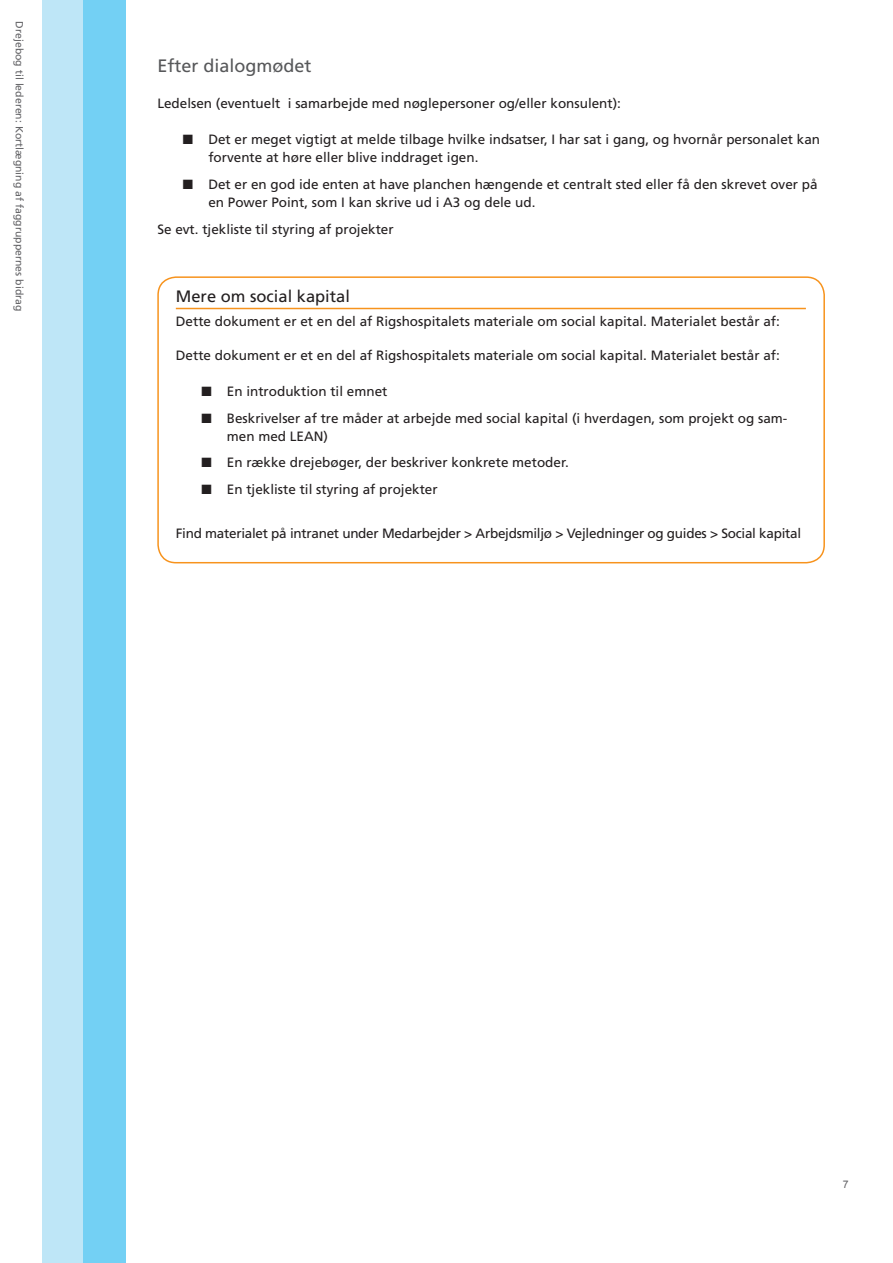
<style>
.page{position:relative;width:893px;height:1263px;background:#fff}
.page>*{position:absolute;margin:0;border:0;box-sizing:border-box;transform-origin:0 0}
.t1{font:18px "Frutiger";color:#57585a}
.OVERSKRIFT-BOKS{font:16.5px "Frutiger";color:#231f20}
.BRØD-BOKS{font:13.5px/18px "Frutiger";color:#231f20}
.brød{font:13.5px "Frutiger";color:#231f20}
.BRØD-BOKS-2{font:13.5px "Frutiger";letter-spacing:-.02em;color:#231f20}
.t2{font:10.5px "Frutiger";color:#636366}
.t3{font:10.5px "Arial";color:#636366}
</style>
<div class="page">
<div style="left:82px;top:0;width:44px;height:1263px;background:#73d0f4"></div>
<div style="left:42px;top:0;width:40px;height:1263px;background:#bee6f7"></div>
<hr style="left:176px;top:308px;width:630px;height:1px;background:#f7931d">
<div style="left:157px;top:276px;width:668px;height:287px;border:2px solid #f7931d;border-radius:18px"></div>
<p class="t2" style="left:26px;top:21px;width:291px;rotate:90deg">Drejebog til lederen: Kortlægning af faggruppernes bidrag</p>
<h2 class="t1" style="left:157px;top:55px;width:156px">Efter dialogmødet</h2>
<p class="brød" style="left:157px;top:95px;width:465px">Ledelsen (eventuelt i samarbejde med nøglepersoner og/eller konsulent):</p>
<p class="BRØD-BOKS" style="left:208px;top:130px;width:613px;text-indent:-26px">■ Det er meget vigtigt at melde tilbage hvilke indsatser, I har sat i gang, og hvornår personalet kan forvente at høre eller blive inddraget igen.</p>
<p class="BRØD-BOKS" style="left:208px;top:175px;width:611px;text-indent:-26px">■ Det er en god ide enten at have planchen hængende et centralt sted eller få den skrevet over på en Power Point, som I kan skrive ud i A3 og dele ud.</p>
<p class="brød" style="left:157px;top:221px;width:238px">Se evt. tjekliste til styring af projekter</p>
<p class="OVERSKRIFT-BOKS" style="left:176px;top:286px;width:176px">Mere om social kapital</p>
<p class="BRØD-BOKS" style="left:176px;top:312px;width:605px">Dette dokument er et en del af Rigshospitalets materiale om social kapital. Materialet består af:</p>
<p class="brød" style="left:176px;top:347px;width:605px">Dette dokument er et en del af Rigshospitalets materiale om social kapital. Materialet består af:</p>
<p class="BRØD-BOKS" style="left:201px;top:382px;width:188px">■ En introduktion til emnet</p>
<p class="BRØD-BOKS" style="left:227px;top:409px;width:562px;text-indent:-26px">■ Beskrivelser af tre måder at arbejde med social kapital (i hverdagen, som projekt og sam&shy;men med LEAN)</p>
<p class="BRØD-BOKS" style="left:201px;top:453px;width:369px">■ En række drejebøger, der beskriver konkrete metoder.</p>
<p class="BRØD-BOKS" style="left:201px;top:480px;width:238px">■ En tjekliste til styring af projekter</p>
<p class="BRØD-BOKS-2" style="left:176px;top:525px;width:627px">Find materialet på intranet under Medarbejder &gt; Arbejdsmiljø &gt; Vejledninger og guides &gt; Social kapital</p>
<p class="t3" style="left:843px;top:1177px;width:7px">7</p>
</div>
